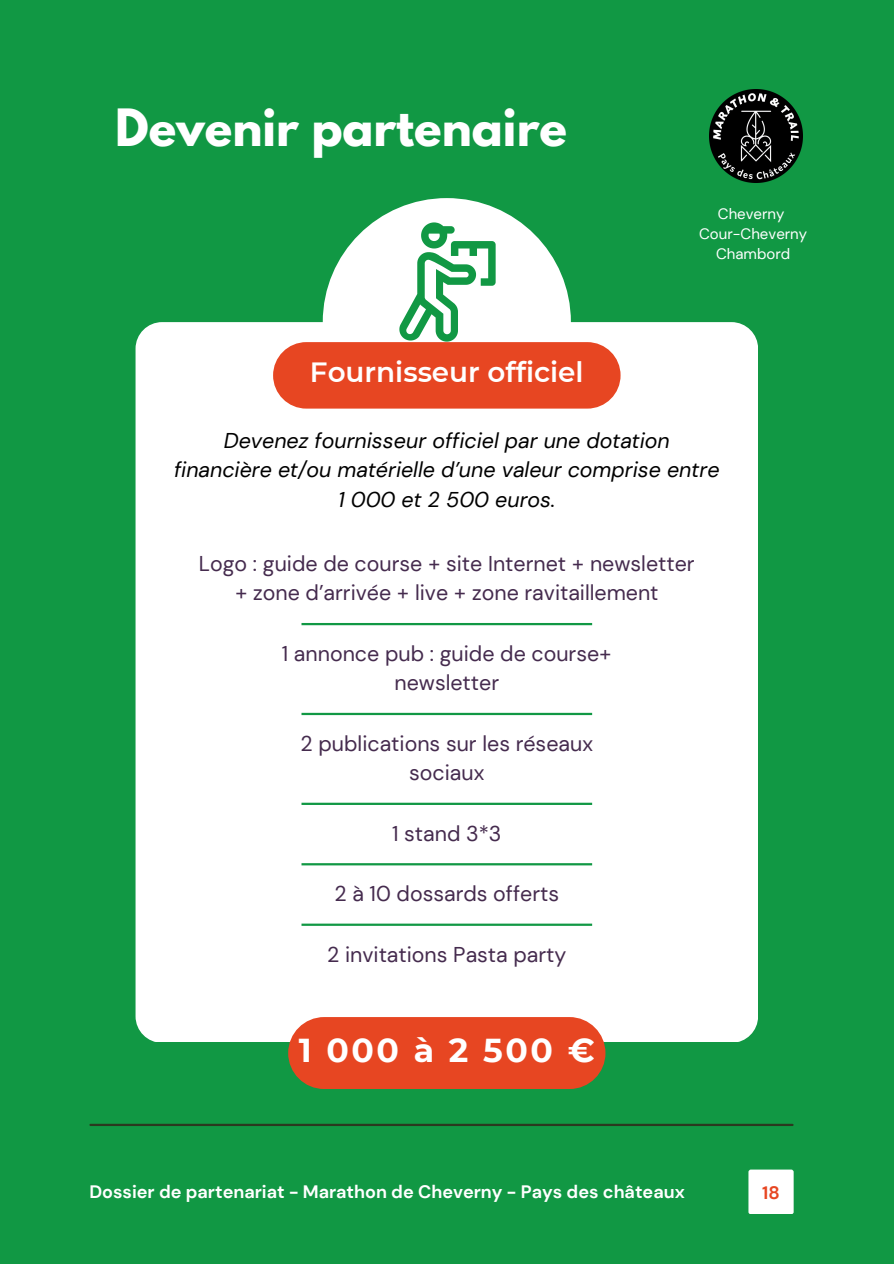
<style>
.page{position:relative;width:894px;height:1264px;background:#fff}
.page>*{position:absolute;margin:0;border:0;box-sizing:border-box;transform-origin:0 0}
.t1{font:700 45.6px "League Spartan";color:#fff}
.t2{font:700 33.15px "Montserrat";letter-spacing:.26em;color:#fff}
.t3{font:600 27.75px "Montserrat";color:#fff}
.t4{font:21.45px/29.4px "DM Sans";color:#452b4e;text-align:center}
.t5{font:italic 21.45px/29.2px "DM Sans";color:#000;text-align:center}
.t6{font:700 18px "DM Sans";color:#fff}
.t7{font:700 18px "DM Sans";color:#e74622}
.t8{font:15px "DM Sans";color:#fff}
</style>
<div class="page">
<div style="left:0;top:0;width:893px;height:1263px;background:#119844"></div>
<div style="left:135px;top:322px;width:622px;height:719px;background:#fff;border-radius:27px"></div>
<div style="left:322px;top:198px;width:248px;height:248px;background:#fff;border-radius:50%"></div>
<div style="left:273px;top:342px;width:347px;height:66px;background:#e74622;border-radius:33px"></div>
<div style="left:288px;top:1017px;width:317px;height:71px;background:#e74622;border-radius:36px"></div>
<hr style="left:301px;top:802px;width:291px;height:3px;background:#119844">
<hr style="left:301px;top:623px;width:291px;height:2px;background:#119844">
<div style="left:748px;top:1169px;width:45px;height:45px;background:#fff;border-radius:2px"></div>
<hr style="left:90px;top:1123px;width:702px;height:2px;background:#2b391f">
<svg style="left:399px;top:222px;width:96px;height:119px"></svg>
<hr style="left:301px;top:712px;width:291px;height:3px;background:#119844">
<hr style="left:301px;top:923px;width:291px;height:2px;background:#119844">
<hr style="left:301px;top:863px;width:291px;height:2px;background:#119844">
<img style="left:709px;top:89px;width:93px;height:94px">
<p class="t1" style="left:115px;top:105px;width:453px">Devenir partenaire</p>
<p class="t3" style="left:310px;top:355px;width:275px">Fournisseur officiel</p>
<h4 class="t8" style="left:717px;top:204px;width:68px">Cheverny</h4>
<h4 class="t8" style="left:699px;top:224px;width:109px">Cour-Cheverny</h4>
<h4 class="t8" style="left:716px;top:244px;width:76px">Chambord</h4>
<p class="t5" style="left:174px;top:426px;width:546px">Devenez fournisseur officiel par une dotation financière et/ou matérielle d’une valeur comprise entre<br>1 000 et 2 500 euros.</p>
<p class="t4" style="left:199px;top:549px;width:497px">Logo : guide de course + site Internet + newsletter + zone d’arrivée + live + zone ravitaillement</p>
<h4 class="t4" style="left:282px;top:639px;width:331px">1 annonce pub : guide de course+ newsletter</h4>
<h3 class="t4" style="left:300px;top:728px;width:294px">2 publications sur les réseaux sociaux</h3>
<h2 class="t4" style="left:392px;top:818px;width:111px">1 stand 3*3</h2>
<h4 class="t4" style="left:334px;top:879px;width:226px">2 à 10 dossards offerts</h4>
<h5 class="t4" style="left:327px;top:939px;width:241px">2 invitations Pasta party</h5>
<p class="t2" style="left:299px;top:1030px;width:297px">1000à2500€</p>
<h4 class="t6" style="left:89px;top:1179px;width:596px">Dossier de partenariat - Marathon de Cheverny - Pays des châteaux</h4>
<h4 class="t7" style="left:762px;top:1181px;width:19px">18</h4>
</div>
